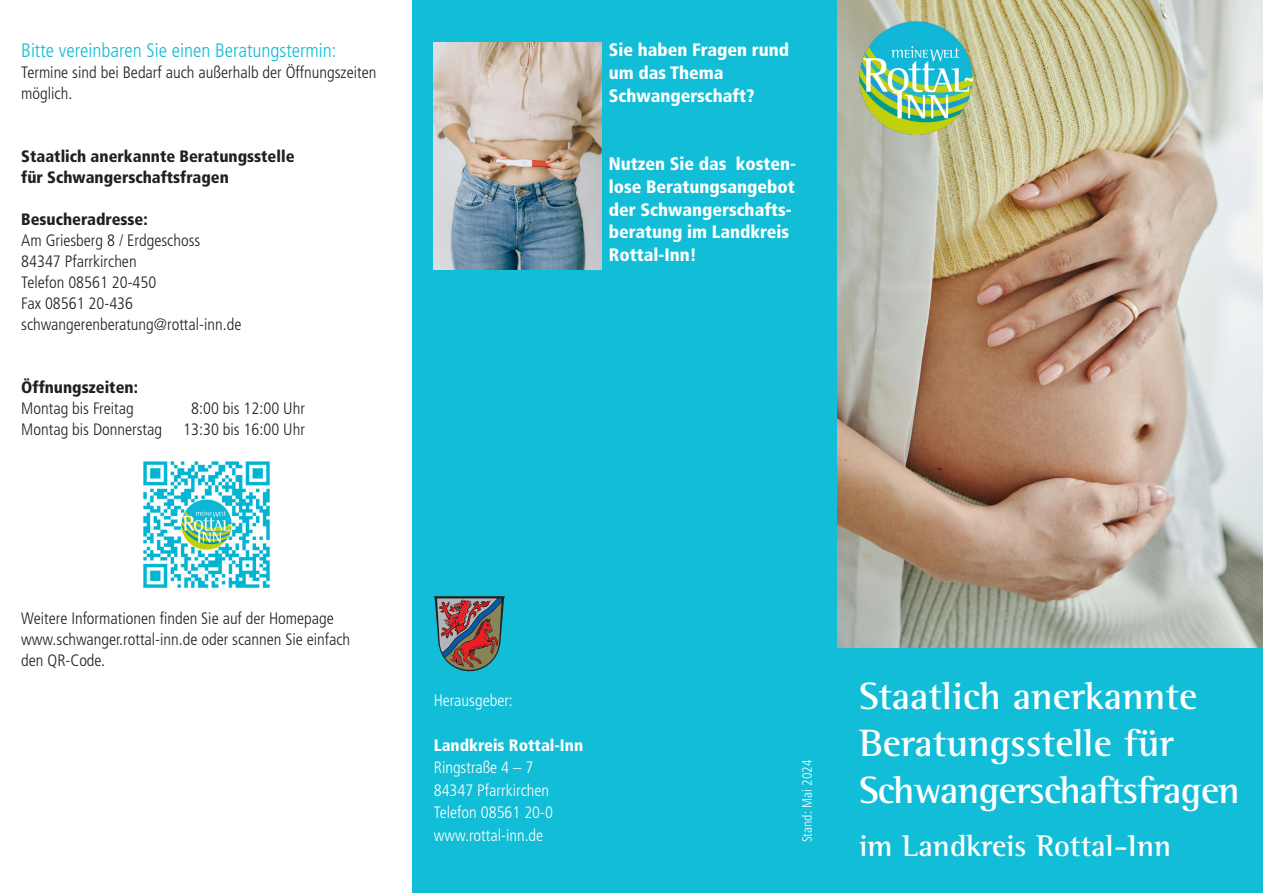
<style>
.page{position:relative;width:1263px;height:893px;background:#fff}
.page>*{position:absolute;margin:0;border:0;box-sizing:border-box;transform-origin:0 0}
.t1{font:700 39px "Rotis Semi Serif Pro";color:#fff}
.t2{font:700 39px "Rotis Semi Serif Pro";letter-spacing:-.02em;color:#fff}
.t3{font:700 30.75px "Rotis Semi Serif Pro";color:#fff}
.t4{font:300 condensed 19.5px "Frutiger LT Pro";color:#12bdd7}
.t5{font:900 condensed 18px/22.8px "Frutiger LT Pro";color:#fff}
.t6{font:300 condensed 16.5px/21px "Frutiger LT Pro";color:#231f20}
.t7{font:900 condensed 16.5px "Frutiger LT Pro";color:#231f20}
.t8{font:300 condensed 16.5px "Frutiger LT Pro";color:#fff}
.t9{font:900 condensed 16.5px "Frutiger LT Pro";color:#fff}
.t10{font:300 condensed 13.5px "Frutiger LT Pro";color:#fff}
</style>
<div class="page">
<div style="left:412px;top:0;width:426px;height:893px;background:#12bdd7"></div>
<img style="left:838px;top:0;width:425px;height:648px">
<img style="left:859px;top:21px;width:113px;height:113px">
<svg style="left:434px;top:596px;width:71px;height:75px"></svg>
<div style="left:825px;top:648px;width:438px;height:245px;background:#12bdd7"></div>
<img style="left:143px;top:461px;width:127px;height:127px">
<img style="left:434px;top:43px;width:168px;height:226px">
<p class="t4" style="left:21px;top:39px;width:317px">Bitte vereinbaren Sie einen Beratungstermin:</p>
<p class="t6" style="left:21px;top:62px;width:357px">Termine sind bei Bedarf auch außerhalb der Öffnungszeiten möglich.</p>
<p class="t7" style="left:21px;top:146px;width:275px">Staatlich anerkannte Beratungsstelle</p>
<p class="t7" style="left:21px;top:167px;width:209px">für Schwangerschaftsfragen</p>
<p class="t7" style="left:21px;top:209px;width:128px">Besucheradresse:</p>
<p class="t6" style="left:21px;top:230px;width:181px">Am Griesberg 8 / Erdgeschoss</p>
<p class="t6" style="left:21px;top:251px;width:117px">84347 Pfarrkirchen</p>
<p class="t6" style="left:21px;top:272px;width:137px">Telefon 08561 20-450</p>
<p class="t6" style="left:21px;top:293px;width:113px">Fax 08561 20-436</p>
<p class="t6" style="left:21px;top:314px;width:222px">schwangerenberatung@rottal-inn.de</p>
<p class="t7" style="left:21px;top:377px;width:118px">Öffnungszeiten:</p>
<p class="t6" style="left:21px;top:398px;width:114px">Montag bis Freitag</p>
<p class="t6" style="left:191px;top:398px;width:115px">8:00 bis 12:00 Uhr</p>
<p class="t6" style="left:21px;top:419px;width:142px">Montag bis Donnerstag</p>
<p class="t6" style="left:183px;top:419px;width:123px">13:30 bis 16:00 Uhr</p>
<p class="t5" style="left:609px;top:38px;width:182px">Sie haben Fragen rund um das Thema</p>
<p class="t5" style="left:609px;top:84px;width:147px">Schwangerschaft?</p>
<p class="t5" style="left:609px;top:152px;width:189px">Nutzen Sie das kosten&shy;lose Beratungsangebot der Schwangerschafts&shy;beratung im Landkreis<br>Rottal-Inn!</p>
<p class="t6" style="left:21px;top:608px;width:314px">Weitere Informationen finden Sie auf der Homepage</p>
<p class="t6" style="left:21px;top:629px;width:330px">www.schwanger.rottal-inn.de oder scannen Sie einfach</p>
<p class="t6" style="left:21px;top:650px;width:85px">den QR-Code.</p>
<p class="t8" style="left:434px;top:690px;width:81px">Herausgeber:</p>
<p class="t9" style="left:434px;top:735px;width:151px">Landkreis Rottal-Inn</p>
<p class="t8" style="left:434px;top:758px;width:101px">Ringstraße 4 – 7</p>
<p class="t8" style="left:434px;top:780px;width:117px">84347 Pfarrkirchen</p>
<p class="t8" style="left:434px;top:803px;width:121px">Telefon 08561 20-0</p>
<p class="t8" style="left:434px;top:825px;width:111px">www.rottal-inn.de</p>
<p class="t10" style="left:799px;top:842px;width:84px;rotate:-90deg">Stand: Mai 2024</p>
<p class="t1" style="left:859px;top:672px;width:340px">Staatlich anerkannte</p>
<p class="t1" style="left:859px;top:719px;width:316px">Beratungsstelle für</p>
<p class="t2" style="left:859px;top:766px;width:382px">Schwangerschaftsfragen</p>
<p class="t3" style="left:859px;top:827px;width:314px">im Landkreis Rottal-Inn</p>
</div>
